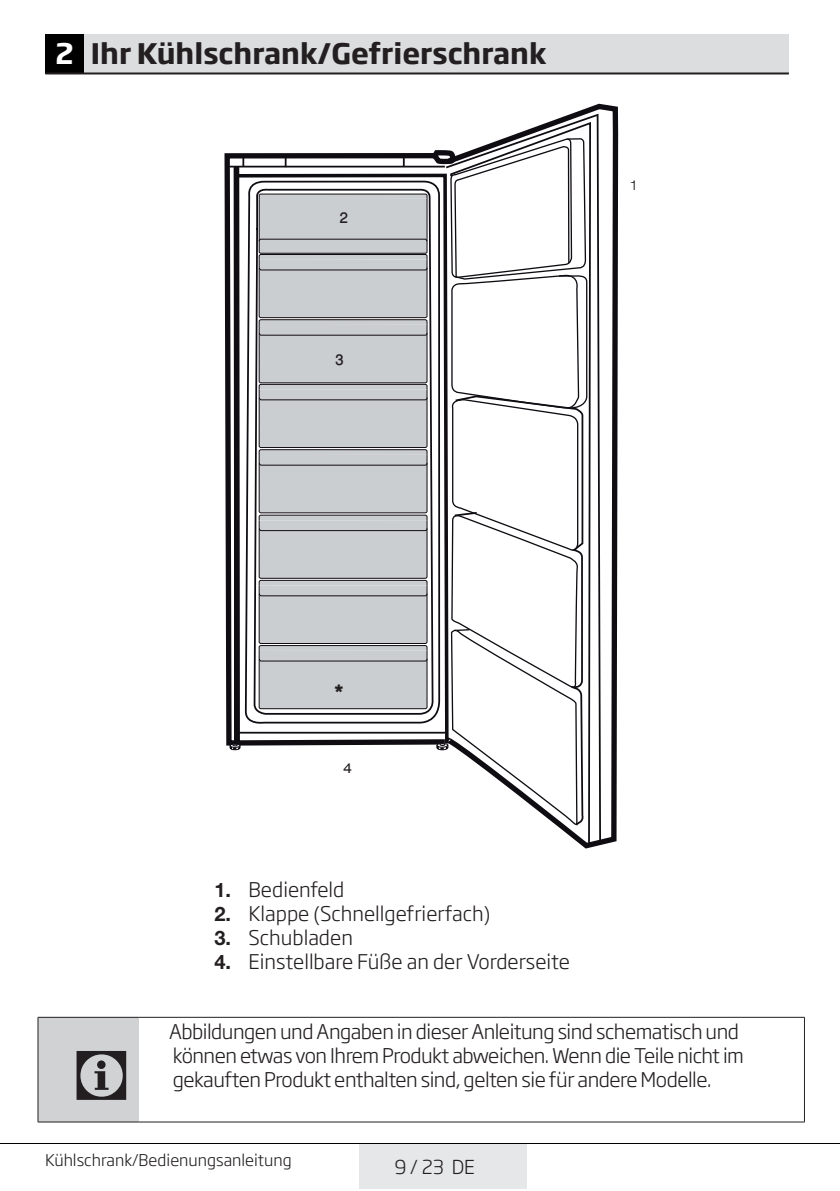
<style>
.page{position:relative;width:840px;height:1191px;background:#fff}
.page>*{position:absolute;margin:0;border:0;box-sizing:border-box;transform-origin:0 0}
.t1{font:72px "ZIWARNUN";color:#231f20}
.t2{font:500 36.8px "Win Soft Pro";color:#231f20}
.t3{font:700 28px "Soho Gothic Pro";color:#231f20}
.t4{font:500 21px "Win Soft Pro";color:#231f20}
.t5{font:300 20px/24px "Soho Gothic Pro";letter-spacing:-.025em;color:#231f20}
.t6{font:300 20px "Soho Gothic Pro";color:#231f20}
.t7{font:300 19px "Soho Gothic Pro";color:#231f20}
.t8{font:300 16px "Soho Gothic Pro";color:#231f20}
.t9{font:300 13.6px "Helvetica Neue";color:#231f20;scale:1.14 1}
.t10{font:13.6px "Arial";color:#231f20;scale:1.14 1}
.s1{color:#fff}
.s2{font-family:"Helvetica Neue LT Pro";font-weight:700}
</style>
<div class="page">
<div style="left:358px;top:1143px;width:168px;height:45px;background:#e6e7e9"></div>
<hr style="left:0;top:1143px;width:839px;height:1px;background:#000">
<div style="left:45px;top:34px;width:40px;height:40px;background:#000"></div>
<div style="left:85px;top:34px;width:703px;height:40px;background:#dcdddf"></div>
<hr style="left:45px;top:72px;width:743px;height:2px;background:#231f20">
<div style="left:38px;top:1017px;width:101px;height:105px;background:#d1d2d4"></div>
<hr style="left:38px;top:1017px;width:101px;height:1px;background:#231f20">
<hr style="left:38px;top:1017px;width:1px;height:104px;background:#231f20">
<hr style="left:139px;top:1017px;width:665px;height:1px;background:#231f20">
<hr style="left:803px;top:1017px;width:1px;height:104px;background:#231f20">
<hr style="left:38px;top:1121px;width:101px;height:1px;background:#231f20">
<hr style="left:139px;top:1121px;width:665px;height:1px;background:#231f20">
<svg style="left:224px;top:150px;width:211px;height:596px"></svg>
<hr style="left:229px;top:166px;width:215px;height:1px;background:#0f0c12">
<svg style="left:242px;top:157px;width:2px;height:9px"></svg>
<svg style="left:284px;top:157px;width:2px;height:9px"></svg>
<svg style="left:402px;top:156px;width:2px;height:10px"></svg>
<svg style="left:552px;top:103px;width:67px;height:746px"></svg>
<svg style="left:505px;top:121px;width:86px;height:727px"></svg>
<hr style="left:237px;top:732px;width:209px;height:1px;background:#0f0c12">
<svg style="left:228px;top:743px;width:13px;height:8px"></svg>
<svg style="left:435px;top:138px;width:152px;height:688px"></svg>
<svg style="left:258px;top:193px;width:170px;height:516px;background:#c1c3c7"></svg>
<h3 class="t3" style="left:56px;top:31px;width:492px"><span class="s1">2</span> Ihr Kühlschrank/Gefrierschrank</h3>
<p class="t4" style="left:339px;top:202px;width:10px">2</p>
<p class="t4" style="left:335px;top:344px;width:10px">3</p>
<p class="t9" style="left:629px;top:174px;width:9px">1</p>
<h2 class="t2" style="left:334px;top:663px;width:11px">*</h2>
<p class="t10" style="left:343px;top:759px;width:9px">4</p>
<p class="t6" style="left:214px;top:873px;width:131px"><span class="s2">1.</span> Bedienfeld</p>
<p class="t6" style="left:214px;top:897px;width:277px"><span class="s2">2.</span> Klappe (Schnellgefrierfach)</p>
<p class="t6" style="left:214px;top:921px;width:140px"><span class="s2">3.</span> Schubladen</p>
<p class="t6" style="left:214px;top:945px;width:357px"><span class="s2">4.</span> Einstellbare Füße an der Vorderseite</p>
<h1 class="t1" style="left:72px;top:1037px;width:63px">C</h1>
<p class="t5" style="left:169px;top:1018px;width:576px">Abbildungen und Angaben in dieser Anleitung sind schematisch und können etwas von Ihrem Produkt abweichen. Wenn die Teile nicht im gekauften Produkt enthalten sind, gelten sie für andere Modelle.</p>
<p class="t8" style="left:45px;top:1147px;width:248px">Kühlschrank/Bedienungsanleitung</p>
<p class="t7" style="left:394px;top:1152px;width:82px">9 / 23 DE</p>
</div>
